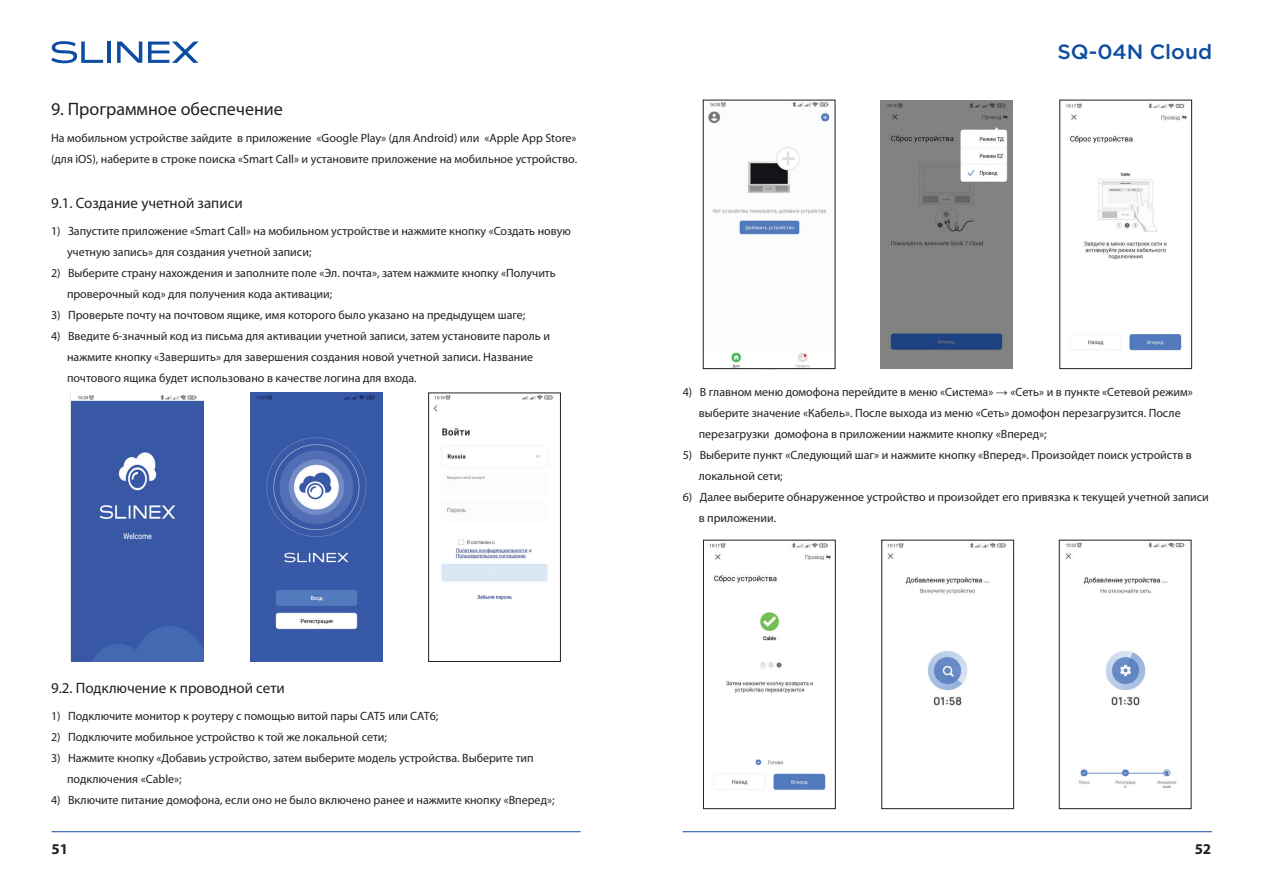
<style>
.page{position:relative;width:1263px;height:893px;background:#fff}
.page>*{position:absolute;margin:0;border:0;box-sizing:border-box;transform-origin:0 0}
.t1{font:500 20.7px "Gotham Pro";color:#0d4da1}
.t2{font:18px "Myriad Pro";color:#231f20}
.t3{font:15px "Myriad Pro";color:#231f20}
.t4{font:700 15px "Myriad Pro";color:#231f20}
.t5{font:12px/21px "Myriad Pro";color:#231f20}
.s1{font-family:"Arial";font-weight:700}
</style>
<div class="page">
<svg style="left:51px;top:41px;width:52px;height:22px"></svg>
<hr style="left:108px;top:42px;width:3px;height:21px;background:#0d4da1">
<svg style="left:117px;top:42px;width:25px;height:21px"></svg>
<svg style="left:148px;top:42px;width:51px;height:21px"></svg>
<hr style="left:52px;top:831px;width:529px;height:1px;background:#0d4da1">
<hr style="left:683px;top:831px;width:529px;height:1px;background:#0d4da1">
<img style="left:250px;top:393px;width:132px;height:268px">
<img style="left:433px;top:395px;width:121px;height:205px">
<div style="left:428px;top:393px;width:132px;height:268px;border:1px solid #231f20"></div>
<img style="left:71px;top:395px;width:132px;height:266px">
<img style="left:880px;top:100px;width:132px;height:269px">
<img style="left:1066px;top:103px;width:121px;height:248px">
<div style="left:1060px;top:100px;width:132px;height:269px;border:1px solid #231f20"></div>
<img style="left:703px;top:99px;width:132px;height:268px">
<div style="left:703px;top:100px;width:132px;height:269px;border:1px solid #231f20"></div>
<img style="left:709px;top:543px;width:122px;height:247px">
<div style="left:703px;top:540px;width:132px;height:269px;border:1px solid #231f20"></div>
<img style="left:887px;top:543px;width:120px;height:163px">
<div style="left:882px;top:540px;width:132px;height:269px;border:1px solid #231f20"></div>
<img style="left:1065px;top:542px;width:120px;height:247px">
<div style="left:1059px;top:540px;width:132px;height:269px;border:1px solid #231f20"></div>
<p class="t2" style="left:51px;top:98px;width:233px">9. Программное обеспечение</p>
<p class="t5" style="left:51px;top:127px;width:528px">На мобильном устройстве зайдите в приложение «Google Play» (для Android) или «Apple App Store» (для iOS), наберите в строке поиска «Smart Call» и установите приложение на мобильное устройство.</p>
<p class="t3" style="left:51px;top:194px;width:193px">9.1. Создание учетной записи</p>
<p class="t5" style="left:67px;top:220px;width:505px;text-indent:-16px">1) Запустите приложение «Smart Call» на мобильном устройстве и нажмите кнопку «Создать новую учетную запись» для создания учетной записи;</p>
<p class="t5" style="left:67px;top:262px;width:490px;text-indent:-16px">2) Выберите страну нахождения и заполните поле «Эл. почта», затем нажмите кнопку «Получить проверочный код» для получения кода активации;</p>
<p class="t5" style="left:51px;top:304px;width:476px">3) Проверьте почту на почтовом ящике, имя которого было указано на предыдущем шаге;</p>
<p class="t5" style="left:67px;top:325px;width:484px;text-indent:-16px">4) Введите 6-значный код из письма для активации учетной записи, затем установите пароль и нажмите кнопку «Завершить» для завершения создания новой учетной записи. Название почтового ящика будет использовано в качестве логина для входа.</p>
<p class="t3" style="left:51px;top:679px;width:235px">9.2. Подключение к проводной сети</p>
<p class="t5" style="left:51px;top:705px;width:389px">1) Подключите монитор к роутеру с помощью витой пары CAT5 или CAT6;</p>
<p class="t5" style="left:51px;top:726px;width:337px">2) Подключите мобильное устройство к той же локальной сети;</p>
<p class="t5" style="left:67px;top:747px;width:468px;text-indent:-16px">3) Нажмите кнопку «Добавиь устройство, затем выберите модель устройства. Выберите тип подключения «Cable»;</p>
<p class="t5" style="left:51px;top:789px;width:505px">4) Включите питание домофона, если оно не было включено ранее и нажмите кнопку «Вперед»;</p>
<p class="t1" style="left:1057px;top:40px;width:156px">SQ-04N Cloud</p>
<p class="t5" style="left:699px;top:381px;width:495px;text-indent:-16px">4) В главном меню домофона перейдите в меню «Система» <span class="s1">→</span> «Сеть» и в пункте «Сетевой режим» выберите значение «Кабель». После выхода из меню «Сеть» домофон перезагрузится. После перезагрузки домофона в приложении нажмите кнопку «Вперед»;</p>
<p class="t5" style="left:699px;top:444px;width:495px;text-indent:-16px">5) Выберите пункт «Следующий шаг» и нажмите кнопку «Вперед». Произойдет поиск устройств в локальной сети;</p>
<p class="t5" style="left:699px;top:486px;width:512px;text-indent:-16px">6) Далее выберите обнаруженное устройство и произойдет его привязка к текущей учетной записи в приложении.</p>
<p class="t4" style="left:52px;top:839px;width:18px">51</p>
<p class="t4" style="left:1195px;top:839px;width:18px">52</p>
</div>
